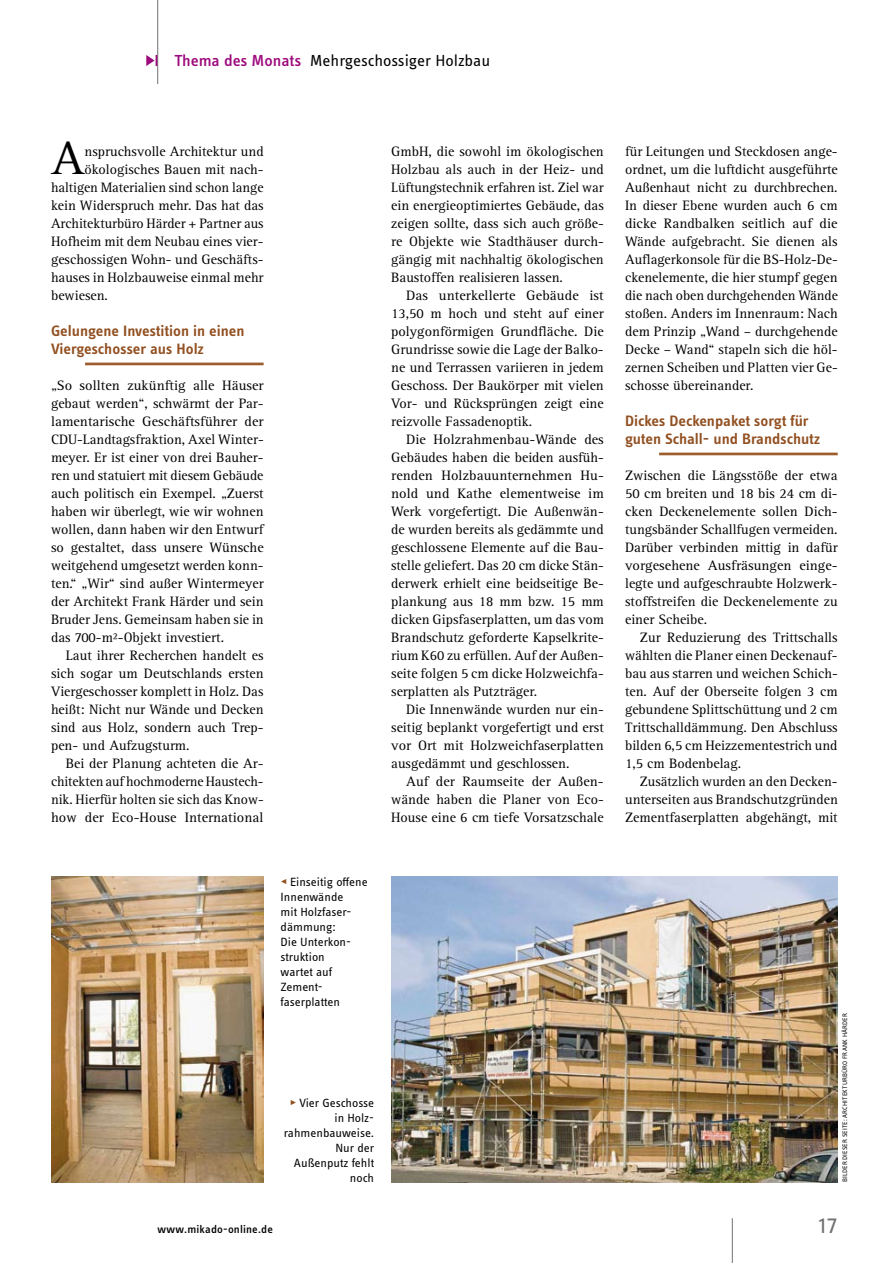
<style>
.page{position:relative;width:893px;height:1263px;background:#fff}
.page>*{position:absolute;margin:0;border:0;box-sizing:border-box;transform-origin:0 0}
.t1{font:48.15px "Rotis Serif Pro";color:#000}
.t2{font:24px "Info OT Text";color:#707173;scale:1.05 1}
.t3{font:16.5px "Info OT Text";letter-spacing:-.005em;color:#000;scale:1.05 1}
.t4{font:600 15.6px/18px "Info OT Text";color:#925021;scale:1.05 1}
.t5{font:14.1px/18px "Rotis Serif Pro";color:#000;text-align:justify}
.t6{font:12.3px/15px "Info OT Text";color:#000;scale:1.05 1}
.t7{font:500 11.4px "Info OT Text";letter-spacing:.015em;color:#000;scale:1.05 1}
.t8{font:6.75px "Info OT Text";letter-spacing:.02em;color:#000;scale:1.05 1}
.s1{font-weight:500;color:#9c0a7d}
.s2{color:#925021}
</style>
<div class="page">
<hr style="left:157px;top:0;width:1px;height:84px;background:#707173">
<hr style="left:732px;top:1218px;width:1px;height:45px;background:#707173">
<svg style="left:146px;top:55px;width:11px;height:11px"></svg>
<hr style="left:85px;top:363px;width:179px;height:2px;background:#9d5e2f">
<hr style="left:659px;top:453px;width:179px;height:2px;background:#9d5e2f">
<img style="left:391px;top:876px;width:447px;height:306px">
<img style="left:51px;top:876px;width:213px;height:306px">
<p class="t3" style="left:174px;top:50px;width:302px"><span class="s1">Thema des Monats</span> Mehrgeschossiger Holzbau</p>
<h1 class="t1" style="left:52px;top:129px;width:35px">A</h1>
<p class="t5" style="left:85px;top:143px;width:181px">nspruchsvolle Architektur und</p>
<p class="t5" style="left:85px;top:161px;width:181px">ökologisches Bauen mit nach-</p>
<p class="t5" style="left:51px;top:179px;width:214px">haltigen Materialien sind schon lange</p>
<p class="t5" style="left:51px;top:197px;width:214px">kein Widerspruch mehr. Das hat das</p>
<p class="t5" style="left:51px;top:215px;width:214px">Architekturbüro Härder + Partner aus</p>
<p class="t5" style="left:51px;top:233px;width:214px">Hofheim mit dem Neubau eines vier-</p>
<p class="t5" style="left:51px;top:251px;width:214px">geschossigen Wohn- und Geschäfts-</p>
<p class="t5" style="left:51px;top:269px;width:214px">hauses in Holzbauweise einmal mehr</p>
<p class="t5" style="left:51px;top:287px;width:58px">bewiesen.</p>
<p class="t4" style="left:51px;top:322px;width:186px">Gelungene Investition in einen<br>Viergeschosser aus Holz</p>
<p class="t5" style="left:51px;top:377px;width:214px">„So sollten zukünftig alle Häuser gebaut werden“, schwärmt der Par&shy;lamentarische Geschäftsführer der CDU-Landtagsfraktion, Axel Winter&shy;meyer. Er ist einer von drei Bauher&shy;ren und statuiert mit diesem Gebäude auch politisch ein Exempel. „Zuerst haben wir überlegt, wie wir wohnen wollen, dann haben wir den Entwurf so gestaltet, dass unsere Wünsche weitgehend umgesetzt werden konn&shy;ten.“ „Wir“ sind außer Wintermeyer der Architekt Frank Härder und sein Bruder Jens. Gemeinsam haben sie in das 700-m²-Objekt investiert.</p>
<p class="t5" style="left:51px;top:647px;width:214px;text-indent:15px">Laut ihrer Recherchen handelt es sich sogar um Deutschlands ersten Viergeschosser komplett in Holz. Das heißt: Nicht nur Wände und Decken sind aus Holz, sondern auch Trep&shy;pen- und Aufzugsturm.</p>
<p class="t5" style="left:51px;top:755px;width:214px;text-indent:15px">Bei der Planung achteten die Ar&shy;chitekten auf hochmoderne Haustech&shy;nik. Hierfür holten sie sich das Know&shy;how der Eco-House International</p>
<p class="t6" style="left:281px;top:874px;width:85px"><span class="s2">◂</span> Einseitig offene<br>Innenwände<br>mit Holzfaser&shy;dämmung:<br>Die Unterkon&shy;struktion<br>wartet auf<br>Zement&shy;faserplatten</p>
<p class="t5" style="left:391px;top:143px;width:214px">GmbH, die sowohl im ökologischen Holzbau als auch in der Heiz- und Lüftungstechnik erfahren ist. Ziel war ein energieoptimiertes Gebäude, das zeigen sollte, dass sich auch größe&shy;re Objekte wie Stadthäuser durch&shy;gängig mit nachhaltig ökologischen Baustoffen realisieren lassen.</p>
<p class="t5" style="left:391px;top:287px;width:214px;text-indent:15px">Das unterkellerte Gebäude ist 13,50 m hoch und steht auf einer polygonförmigen Grundfläche. Die Grundrisse sowie die Lage der Balko&shy;ne und Terrassen variieren in jedem Geschoss. Der Baukörper mit vielen Vor- und Rücksprüngen zeigt eine reizvolle Fassadenoptik.</p>
<p class="t5" style="left:391px;top:431px;width:214px;text-indent:15px">Die Holzrahmenbau-Wände des Gebäudes haben die beiden ausfüh&shy;renden Holzbauunternehmen Hu&shy;nold und Kathe elementweise im Werk vorgefertigt. Die Außenwän&shy;de wurden bereits als gedämmte und geschlossene Elemente auf die Bau&shy;stelle geliefert. Das 20 cm dicke Stän&shy;derwerk erhielt eine beidseitige Be&shy;plankung aus 18 mm bzw. 15 mm dicken Gipsfaserplatten, um das vom Brandschutz geforderte Kapselkrite&shy;rium K60 zu erfüllen. Auf der Außen&shy;seite folgen 5 cm dicke Holzweichfa&shy;serplatten als Putzträger.</p>
<p class="t5" style="left:391px;top:701px;width:214px;text-indent:15px">Die Innenwände wurden nur ein&shy;seitig beplankt vorgefertigt und erst vor Ort mit Holzweichfaserplatten ausgedämmt und geschlossen.</p>
<p class="t5" style="left:391px;top:773px;width:214px;text-indent:15px">Auf der Raumseite der Außen&shy;wände haben die Planer von Eco-House eine 6 cm tiefe Vorsatzschale</p>
<p class="t6" style="left:284px;top:1095px;width:88px;text-align:right"><span class="s2">▸</span> Vier Geschosse in Holz&shy;rahmenbauweise.<br>Nur der<br>Außenputz fehlt noch</p>
<p class="t5" style="left:625px;top:143px;width:214px">für Leitungen und Steckdosen ange&shy;ordnet, um die luftdicht ausgeführte Außenhaut nicht zu durchbrechen.<br>In dieser Ebene wurden auch 6 cm dicke Randbalken seitlich auf die Wände aufgebracht. Sie dienen als Auflagerkonsole für die BS-Holz-De&shy;ckenelemente, die hier stumpf gegen die nach oben durchgehenden Wände stoßen. Anders im Innenraum: Nach dem Prinzip „Wand – durchgehende Decke – Wand“ stapeln sich die höl&shy;zernen Scheiben und Platten vier Ge&shy;schosse übereinander.</p>
<p class="t4" style="left:625px;top:412px;width:188px">Dickes Deckenpaket sorgt für guten Schall- und Brandschutz</p>
<p class="t5" style="left:625px;top:467px;width:214px">Zwischen die Längsstöße der etwa 50 cm breiten und 18 bis 24 cm di&shy;cken Deckenelemente sollen Dich&shy;tungsbänder Schallfugen vermeiden.<br>Darüber verbinden mittig in dafür vorgesehene Ausfräsungen einge&shy;legte und aufgeschraubte Holzwerk&shy;stoffstreifen die Deckenelemente zu einer Scheibe.</p>
<p class="t5" style="left:625px;top:629px;width:214px;text-indent:15px">Zur Reduzierung des Trittschalls wählten die Planer einen Deckenauf&shy;bau aus starren und weichen Schich&shy;ten. Auf der Oberseite folgen 3 cm gebundene Splittschüttung und 2 cm Trittschalldämmung. Den Abschluss bilden 6,5 cm Heizzementestrich und 1,5 cm Bodenbelag.</p>
<p class="t5" style="left:625px;top:773px;width:214px;text-indent:15px">Zusätzlich wurden an den Decken&shy;unterseiten aus Brandschutzgründen Zementfaserplatten abgehängt, mit</p>
<p class="t8" style="left:841px;top:1182px;width:162px;rotate:-90deg">Bilder dieser seite: Architekturbüro Frank Härder</p>
<p class="t7" style="left:157px;top:1222px;width:112px">www.mikado-online.de</p>
<h2 class="t2" style="left:819px;top:1210px;width:20px">17</h2>
</div>
